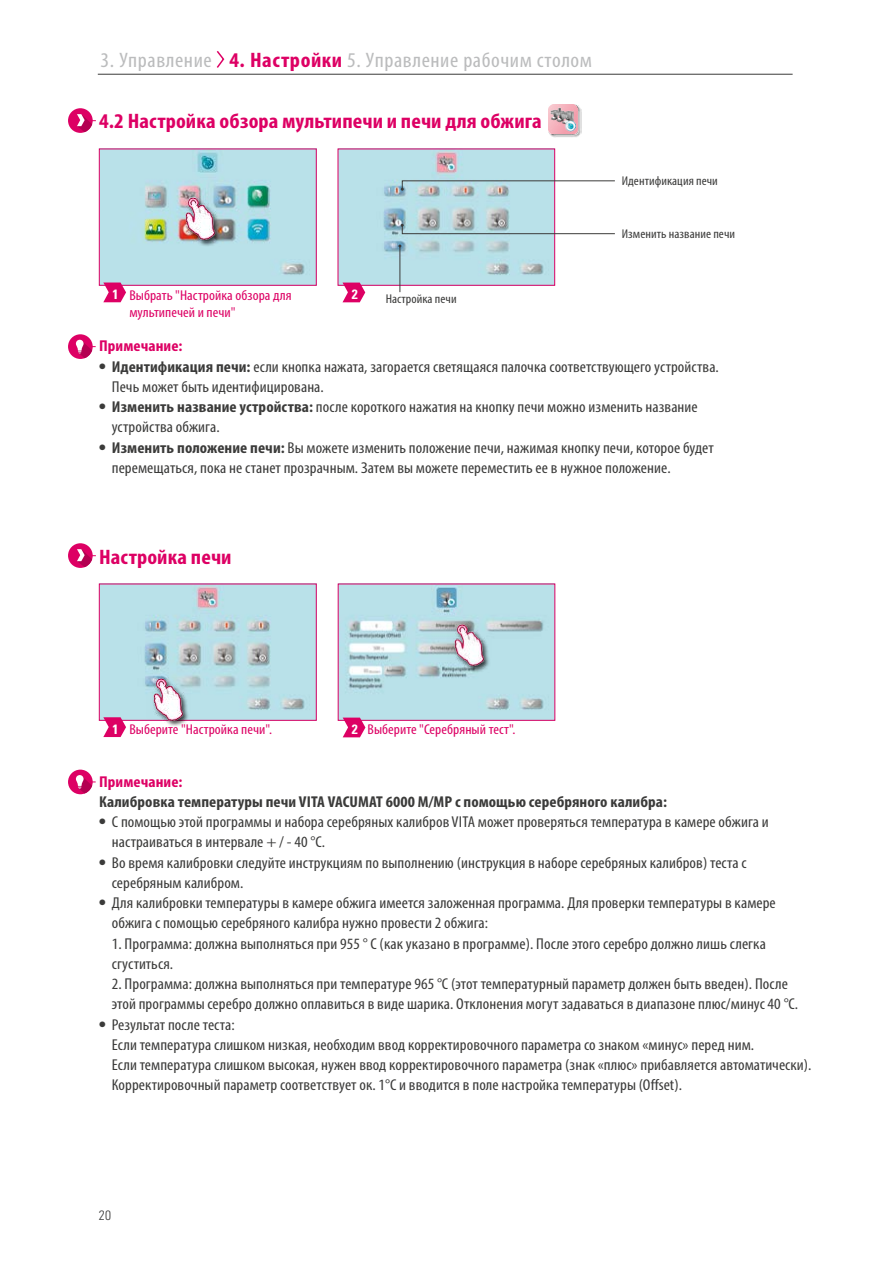
<style>
.page{position:relative;width:893px;height:1263px;background:#fff}
.page>*{position:absolute;margin:0;border:0;box-sizing:border-box;transform-origin:0 0}
.t1{font:700 condensed 21px "Myriad Pro";letter-spacing:.005em;color:#dd0064;scale:1.08 1}
.t2{font:condensed 21px "Myriad Pro";letter-spacing:.025em;color:#bbbcbd;scale:1.08 1}
.t3{font:condensed 15.75px/20.2px "Myriad Pro";letter-spacing:.005em;color:#3b3b3a;scale:1.08 1}
.t4{font:700 condensed 15.75px "Myriad Pro";letter-spacing:.005em;color:#3b3b3a;scale:1.08 1}
.t5{font:700 condensed 15.75px "Myriad Pro";letter-spacing:.005em;color:#dd0064;scale:1.08 1}
.t6{font:condensed 14.25px/17.2px "Myriad Pro";letter-spacing:.005em;color:#dd0064;scale:1.08 1}
.t7{font:700 condensed 13.5px "Univers LT Std";color:#fff}
.t8{font:300 condensed 13.5px "Univers LT Std";color:#3b3b3a}
.t9{font:condensed 12.75px "Myriad Pro";letter-spacing:.005em;color:#3b3b3a;scale:1.08 1}
.s1{font-weight:700;color:#dd0064}
.s2{font-family:"Univers LT Std";font-weight:700;font-size:13.5px;color:#fff}
.s3{font-family:"Univers LT Std";font-weight:700}
.s4{font-weight:700}
</style>
<div class="page">
<svg style="left:216px;top:51px;width:9px;height:17px"></svg>
<hr style="left:98px;top:74px;width:695px;height:1px;background:#3b3b3a">
<img style="left:548px;top:104px;width:34px;height:30px">
<img style="left:549px;top:105px;width:32px;height:32px">
<img style="left:340px;top:151px;width:213px;height:132px">
<img style="left:340px;top:586px;width:213px;height:132px">
<img style="left:101px;top:151px;width:213px;height:132px">
<img style="left:101px;top:586px;width:213px;height:132px">
<svg style="left:342px;top:283px;width:23px;height:19px"></svg>
<svg style="left:343px;top:718px;width:22px;height:19px"></svg>
<div style="left:68px;top:108px;width:25px;height:25px;background:#dd0064;border-radius:50%"></div>
<svg style="left:77px;top:114px;width:19px;height:18px"></svg>
<div style="left:68px;top:543px;width:25px;height:25px;background:#dd0064;border-radius:50%"></div>
<svg style="left:77px;top:549px;width:19px;height:18px"></svg>
<div style="left:184px;top:196px;width:37px;height:51px;background:#000;opacity:.75"></div>
<img style="left:177px;top:196px;width:46px;height:46px">
<div style="left:152px;top:677px;width:38px;height:50px;background:#000;opacity:.75"></div>
<img style="left:146px;top:677px;width:45px;height:45px">
<div style="left:453px;top:622px;width:37px;height:51px;background:#000;opacity:.75"></div>
<img style="left:446px;top:622px;width:46px;height:46px">
<div style="left:68px;top:334px;width:25px;height:25px;background:#dd0064;border-radius:50%"></div>
<svg style="left:76px;top:340px;width:20px;height:18px"></svg>
<div style="left:68px;top:770px;width:25px;height:24px;background:#dd0064;border-radius:50%"></div>
<svg style="left:76px;top:775px;width:20px;height:18px"></svg>
<svg style="left:401px;top:180px;width:214px;height:11px"></svg>
<svg style="left:401px;top:224px;width:214px;height:10px"></svg>
<hr style="left:400px;top:246px;width:1px;height:46px;background:#3b3b3a">
<svg style="left:103px;top:282px;width:23px;height:20px"></svg>
<svg style="left:103px;top:717px;width:23px;height:20px"></svg>
<h1 class="t2" style="left:101px;top:47px;width:457px">3. Управление <span class="s1">4. Настройки</span> 5. Управление рабочим столом</h1>
<h1 class="t1" style="left:99px;top:110px;width:411px">4.2 Настройка обзора мультипечи и печи для обжига</h1>
<p class="t6" style="left:129px;top:286px;width:152px;text-indent:-17px"><span class="s2">1</span> Выбрать "Настройка обзора для мультипечей и печи"</p>
<p class="t7" style="left:352px;top:286px;width:7px">2</p>
<p class="t9" style="left:386px;top:291px;width:67px">Настройка печи</p>
<p class="t9" style="left:622px;top:173px;width:91px">Идентификация печи</p>
<p class="t9" style="left:622px;top:226px;width:107px">Изменить название печи</p>
<p class="t5" style="left:99px;top:337px;width:79px">Примечание:</p>
<p class="t3" style="left:112px;top:356px;width:564px;text-indent:-13px"><span class="s3">•</span> <span class="s4">Идентификация печи:</span> если кнопка нажата, загорается светящаяся палочка соответствующего устройства.<br>Печь может быть идентифицирована.</p>
<p class="t3" style="left:112px;top:396px;width:544px;text-indent:-13px"><span class="s3">•</span> <span class="s4">Изменить название устройства:</span> после короткого нажатия на кнопку печи можно изменить название устройства обжига.</p>
<p class="t3" style="left:112px;top:437px;width:559px;text-indent:-13px"><span class="s3">•</span> <span class="s4">Изменить положение печи:</span> Вы можете изменить положение печи, нажимая кнопку печи, которое будет перемещаться, пока не станет прозрачным. Затем вы можете переместить ее в нужное положение.</p>
<h1 class="t1" style="left:99px;top:545px;width:124px">Настройка печи</h1>
<p class="t6" style="left:112px;top:721px;width:149px"><span class="s2">1</span> Выберите "Настройка печи".</p>
<p class="t6" style="left:368px;top:721px;width:138px">Выберите "Серебряный тест".</p>
<p class="t7" style="left:352px;top:721px;width:7px">2</p>
<p class="t5" style="left:99px;top:773px;width:79px">Примечание:</p>
<p class="t4" style="left:99px;top:793px;width:527px">Калибровка температуры печи VITA VACUMAT 6000 M/MP с помощью серебряного калибра:</p>
<p class="t3" style="left:112px;top:812px;width:610px;text-indent:-13px"><span class="s3">•</span> С помощью этой программы и набора серебряных калибров VITA может проверяться температура в камере обжига и настраиваться в интервале + / - 40 °C.</p>
<p class="t3" style="left:112px;top:852px;width:589px;text-indent:-13px"><span class="s3">•</span> Во время калибровки следуйте инструкциям по выполнению (инструкция в наборе серебряных калибров) теста с серебряным калибром.</p>
<p class="t3" style="left:112px;top:893px;width:616px;text-indent:-13px"><span class="s3">•</span> Для калибровки температуры в камере обжига имеется заложенная программа. Для проверки температуры в камере обжига с помощью серебряного калибра нужно провести 2 обжига:</p>
<p class="t3" style="left:112px;top:933px;width:607px">1. Программа: должна выполняться при 955 ° С (как указано в программе). После этого серебро должно лишь слегка сгуститься.</p>
<p class="t3" style="left:112px;top:974px;width:637px">2. Программа: должна выполняться при температуре 965 °C (этот температурный параметр должен быть введен). После этой программы серебро должно оплавиться в виде шарика. Отклонения могут задаваться в диапазоне плюс/минус 40 °C.</p>
<p class="t3" style="left:112px;top:1014px;width:649px;text-indent:-13px"><span class="s3">•</span> Результат после теста:<br>Если температура слишком низкая, необходим ввод корректировочного параметра со знаком «минус» перед ним.<br>Если температура слишком высокая, нужен ввод корректировочного параметра (знак «плюс» прибавляется автоматически).<br>Корректировочный параметр соответствует ок. 1°C и вводится в поле настройка температуры (Offset).</p>
<p class="t8" style="left:99px;top:1206px;width:14px">20</p>
</div>
